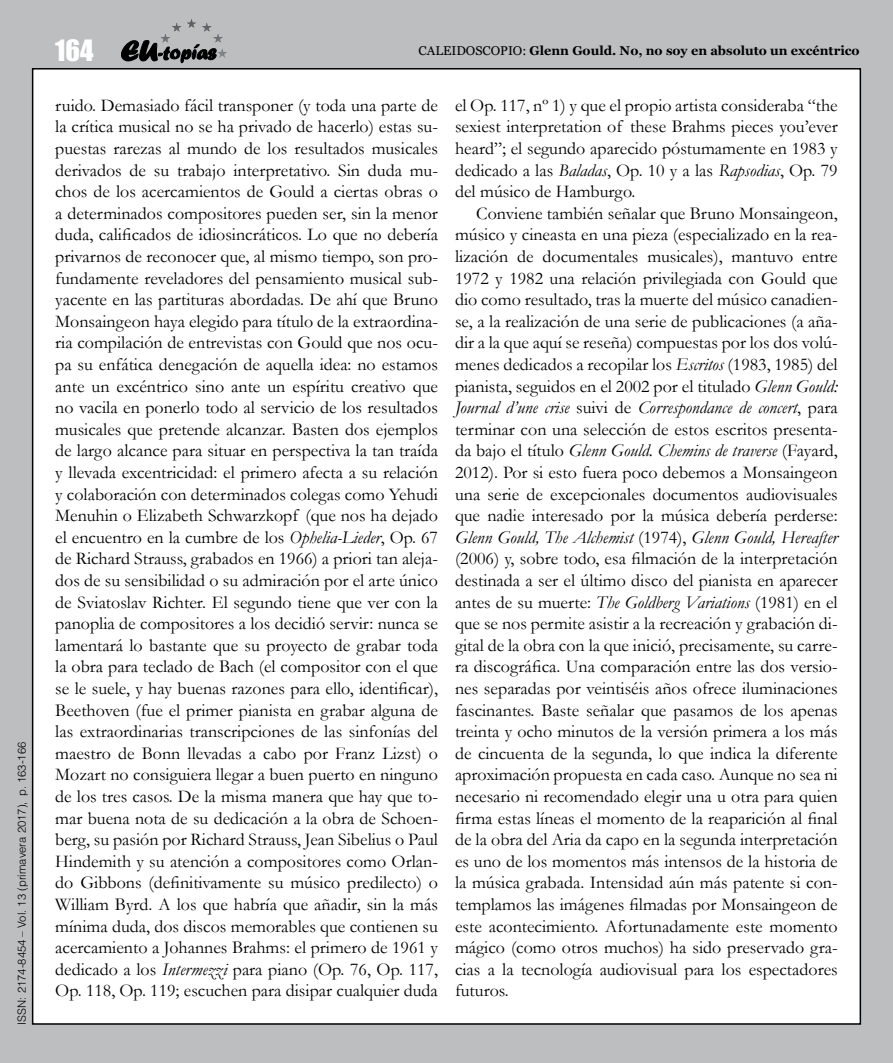
<style>
.page{position:relative;width:893px;height:1063px;background:#bcbec0}
.page>*{position:absolute;margin:0;border:0;box-sizing:border-box;transform-origin:0 0}
.t1{font:27px "Impact";color:#fff}
.Articulo_parrafo{font:18px/21.6px "Garamond";color:#000;text-align:justify}
.t2{font:700 12.75px "Georgia";color:#000}
.t3{font:300 11.25px "Helvetica";color:#000}
.s1{font-weight:400}
.s2{font-style:italic}
</style>
<div class="page">
<div style="left:33px;top:69px;width:827px;height:955px;background:#fff"></div>
<svg style="left:121px;top:40px;width:95px;height:23px"></svg>
<hr style="left:161px;top:19px;width:66px;height:1px;background:#595a5c">
<hr style="left:161px;top:20px;width:66px;height:1px;background:#5a5b5d">
<hr style="left:161px;top:21px;width:66px;height:1px;background:#5b5c5e">
<hr style="left:161px;top:22px;width:66px;height:1px;background:#5c5d60">
<hr style="left:161px;top:23px;width:66px;height:1px;background:#5d5e61">
<hr style="left:161px;top:24px;width:66px;height:1px;background:#5f6062">
<hr style="left:161px;top:25px;width:66px;height:1px;background:#606163">
<hr style="left:161px;top:26px;width:66px;height:1px;background:#616365">
<hr style="left:161px;top:27px;width:66px;height:1px;background:#626366">
<hr style="left:161px;top:28px;width:66px;height:1px;background:#646568">
<hr style="left:161px;top:29px;width:66px;height:1px;background:#656668">
<hr style="left:161px;top:30px;width:66px;height:1px;background:#656769">
<hr style="left:161px;top:31px;width:66px;height:1px;background:#67696b">
<hr style="left:161px;top:32px;width:66px;height:1px;background:#68696c">
<hr style="left:161px;top:33px;width:66px;height:1px;background:#6a6b6d">
<hr style="left:161px;top:34px;width:66px;height:1px;background:#6a6c6e">
<hr style="left:161px;top:35px;width:66px;height:1px;background:#6c6d70">
<hr style="left:161px;top:36px;width:66px;height:1px;background:#6d6e71">
<hr style="left:161px;top:37px;width:66px;height:1px;background:#6e7072">
<hr style="left:161px;top:38px;width:66px;height:1px;background:#6f7173">
<hr style="left:161px;top:39px;width:66px;height:1px;background:#717275">
<hr style="left:161px;top:40px;width:66px;height:1px;background:#717376">
<hr style="left:161px;top:41px;width:66px;height:1px;background:#727476">
<hr style="left:161px;top:42px;width:66px;height:1px;background:#747578">
<hr style="left:161px;top:43px;width:66px;height:1px;background:#757679">
<hr style="left:161px;top:44px;width:66px;height:1px;background:#76787a">
<hr style="left:161px;top:45px;width:66px;height:1px;background:#77787b">
<hr style="left:161px;top:46px;width:66px;height:1px;background:#787a7c">
<hr style="left:161px;top:47px;width:66px;height:1px;background:#797b7d">
<hr style="left:161px;top:48px;width:66px;height:1px;background:#7b7c7f">
<hr style="left:161px;top:49px;width:66px;height:1px;background:#7b7d80">
<hr style="left:161px;top:50px;width:66px;height:1px;background:#7c7e81">
<hr style="left:161px;top:51px;width:66px;height:1px;background:#7d7f82">
<hr style="left:161px;top:52px;width:66px;height:1px;background:#7e8083">
<hr style="left:161px;top:53px;width:66px;height:1px;background:#808284">
<hr style="left:161px;top:54px;width:66px;height:1px;background:#818285">
<hr style="left:161px;top:55px;width:66px;height:1px;background:#828486">
<hr style="left:161px;top:56px;width:66px;height:1px;background:#838587">
<hr style="left:161px;top:57px;width:66px;height:1px;background:#848689">
<p class="t3" style="left:15px;top:796px;width:56px;rotate:-90deg">p. 163-166</p>
<p class="t3" style="left:15px;top:1025px;width:225px;rotate:-90deg">ISSN: 2174-8454 – Vol. 13 (primavera 2017),</p>
<h1 class="t1" style="left:55px;top:29px;width:40px">164</h1>
<p class="t2" style="left:419px;top:41px;width:443px"><span class="s1">CALEIDOSCOPIO:</span> Glenn Gould. No, no soy en absoluto un excéntrico</p>
<p class="Articulo_parrafo" style="left:55px;top:94px;width:384px">ruido. Demasiado fácil transponer (y toda una parte de la crítica musical no se ha privado de hacerlo) estas su&shy;puestas rarezas al mundo de los resultados musicales derivados de su trabajo interpretativo. Sin duda mu&shy;chos de los acercamientos de Gould a ciertas obras o a determinados compositores pueden ser, sin la menor duda, calificados de idiosincráticos. Lo que no debería privarnos de reconocer que, al mismo tiempo, son pro&shy;fundamente reveladores del pensamiento musical sub&shy;yacente en las partituras abordadas. De ahí que Bruno Monsaingeon haya elegido para título de la extraordina&shy;ria compilación de entrevistas con Gould que nos ocu&shy;pa su enfática denegación de aquella idea: no estamos ante un excéntrico sino ante un espíritu creativo que no vacila en ponerlo todo al servicio de los resultados musicales que pretende alcanzar. Basten dos ejemplos de largo alcance para situar en perspectiva la tan traída y llevada excentricidad: el primero afecta a su relación y colaboración con determinados colegas como Yehudi Menuhin o Elizabeth Schwarzkopf (que nos ha dejado el encuentro en la cumbre de los <span class="s2">Ophelia-Lieder</span>, Op. 67 de Richard Strauss, grabados en 1966) a priori tan aleja&shy;dos de su sensibilidad o su admiración por el arte único de Sviatoslav Richter. El segundo tiene que ver con la panoplia de compositores a los decidió servir: nunca se lamentará lo bastante que su proyecto de grabar toda la obra para teclado de Bach (el compositor con el que se le suele, y hay buenas razones para ello, identificar), Beethoven (fue el primer pianista en grabar alguna de las extraordinarias transcripciones de las sinfonías del maestro de Bonn llevadas a cabo por Franz Lizst) o Mozart no consiguiera llegar a buen puerto en ninguno de los tres casos. De la misma manera que hay que to&shy;mar buena nota de su dedicación a la obra de Schoen&shy;berg, su pasión por Richard Strauss, Jean Sibelius o Paul Hindemith y su atención a compositores como Orlan&shy;do Gibbons (definitivamente su músico predilecto) o William Byrd. A los que habría que añadir, sin la más mínima duda, dos discos memorables que contienen su acercamiento a Johannes Brahms: el primero de 1961 y dedicado a los <span class="s2">Intermezzi</span> para piano (Op. 76, Op. 117, Op. 118, Op. 119; escuchen para disipar cualquier duda</p>
<p class="Articulo_parrafo" style="left:455px;top:94px;width:384px">el Op. 117, nº 1) y que el propio artista consideraba “the sexiest interpretation of these Brahms pieces you’ever heard”; el segundo aparecido póstumamente en 1983 y dedicado a las <span class="s2">Baladas</span>, Op. 10 y a las <span class="s2">Rapsodias</span>, Op. 79 del músico de Hamburgo.</p>
<p class="Articulo_parrafo" style="left:455px;top:202px;width:384px;text-indent:21px">Conviene también señalar que Bruno Monsaingeon, músico y cineasta en una pieza (especializado en la rea&shy;lización de documentales musicales), mantuvo entre 1972 y 1982 una relación privilegiada con Gould que dio como resultado, tras la muerte del músico canadien&shy;se, a la realización de una serie de publicaciones (a aña&shy;dir a la que aquí se reseña) compuestas por los dos volú&shy;menes dedicados a recopilar los <span class="s2">Escritos</span> (1983, 1985) del pianista, seguidos en el 2002 por el titulado <span class="s2">Glenn Gould:<br>Journal d’une crise</span> suivi de <span class="s2">Correspondance de concert</span>, para terminar con una selección de estos escritos presenta&shy;da bajo el título <span class="s2">Glenn Gould. Chemins de traverse</span> (Fayard, 2012). Por si esto fuera poco debemos a Monsaingeon una serie de excepcionales documentos audiovisuales que nadie interesado por la música debería perderse:<br><span class="s2">Glenn Gould, The Alchemist</span> (1974), <span class="s2">Glenn Gould, Hereafter </span>(2006) y, sobre todo, esa filmación de la interpretación destinada a ser el último disco del pianista en aparecer antes de su muerte: <span class="s2">The Goldberg Variations</span> (1981) en el que se nos permite asistir a la recreación y grabación di&shy;gital de la obra con la que inició, precisamente, su carre&shy;ra discográfica. Una comparación entre las dos versio&shy;nes separadas por veintiséis años ofrece iluminaciones fascinantes. Baste señalar que pasamos de los apenas treinta y ocho minutos de la versión primera a los más de cincuenta de la segunda, lo que indica la diferente aproximación propuesta en cada caso. Aunque no sea ni necesario ni recomendado elegir una u otra para quien firma estas líneas el momento de la reaparición al final de la obra del Aria da capo en la segunda interpretación es uno de los momentos más intensos de la historia de la música grabada. Intensidad aún más patente si con&shy;templamos las imágenes filmadas por Monsaingeon de este acontecimiento. Afortunadamente este momento mágico (como otros muchos) ha sido preservado gra&shy;cias a la tecnología audiovisual para los espectadores futuros.</p>
</div>
